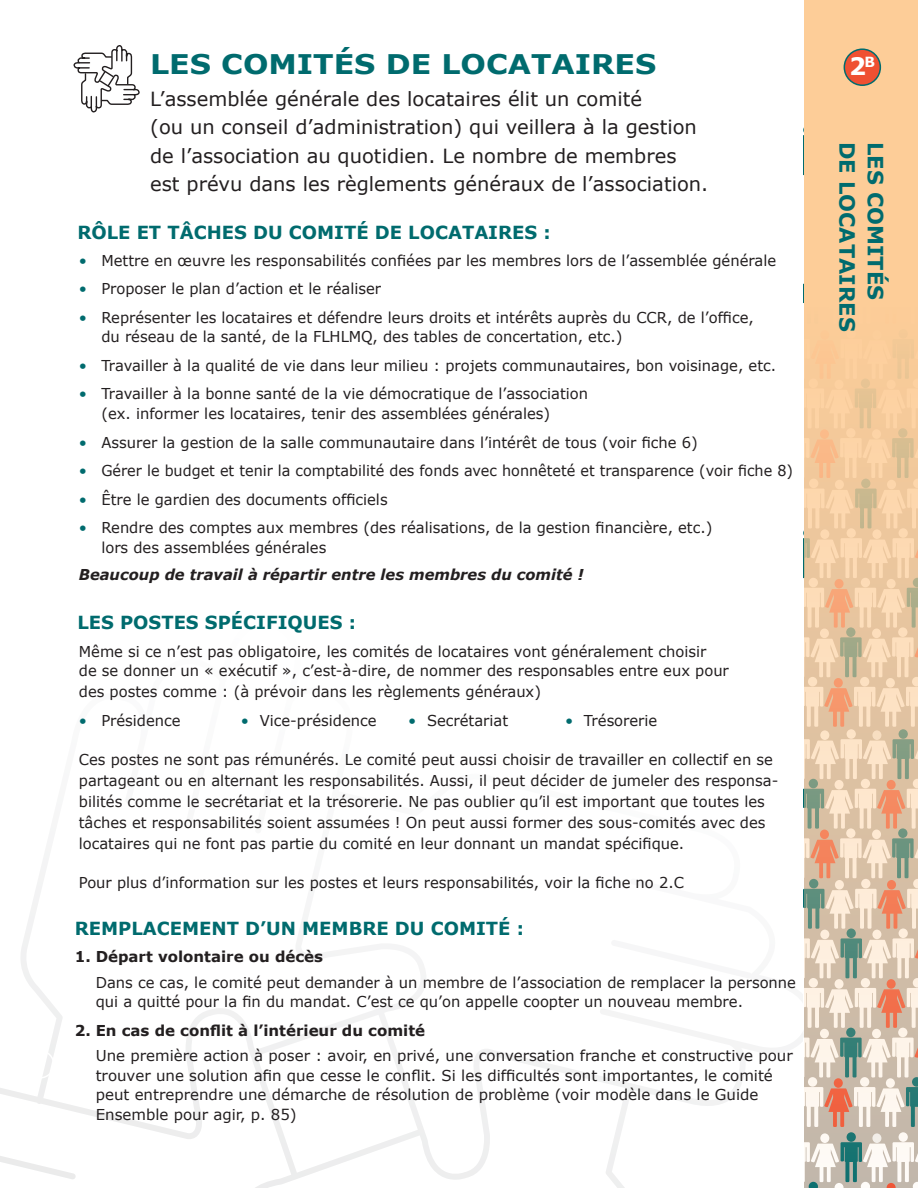
<style>
.page{position:relative;width:918px;height:1188px;background:#fff}
.page>*{position:absolute;margin:0;border:0;box-sizing:border-box;transform-origin:0 0}
.t1{font:700 27px "Verdana";color:#006b6e;scale:1.11 1}
.t2{font:700 24px "Verdana";color:#fff}
.t3{font:700 21px "Verdana";color:#006b6e}
.t4{font:19.5px "Verdana";color:#231f20}
.t5{font:700 18px "Verdana";color:#006b6e}
.t6{font:15px/21px "Verdana";color:#231f20}
.t7{font:15px "Verdana";color:#231f20;scale:.96 1}
.t8{font:700 15px "Verdana";color:#231f20}
.t9{font:italic 700 15px "Verdana";color:#231f20}
.s1{color:#006b6e}
</style>
<div class="page">
<svg style="left:0;top:851px;width:803px;height:336px"></svg>
<svg style="left:803px;top:25px;width:114px;height:1117px"></svg>
<div style="left:26px;top:125px;width:28px;height:28px;border:2px solid #fff;border-radius:50%"></div>
<div style="left:26px;top:587px;width:28px;height:28px;border:2px solid #fff;border-radius:50%"></div>
<div style="left:26px;top:1049px;width:28px;height:29px;border:2px solid #fff;border-radius:50%"></div>
<div style="left:844px;top:49px;width:36px;height:36px;background:#ef5032;border-radius:50%"></div>
<div style="left:843px;top:48px;width:37px;height:38px;border:2px solid #006b6e;border-radius:50%"></div>
<svg style="left:73px;top:45px;width:67px;height:68px"></svg>
<div style="left:804px;top:0;width:114px;height:25px;background:#fdcd98"></div>
<svg style="left:804px;top:1142px;width:114px;height:46px"></svg>
<p class="t1" style="left:150px;top:45px;width:457px">LES COMITÉS DE LOCATAIRES</p>
<p class="t4" style="left:150px;top:85px;width:493px">L’assemblée générale des locataires élit un comité</p>
<p class="t4" style="left:150px;top:114px;width:548px">(ou un conseil d’administration) qui veillera à la gestion</p>
<p class="t4" style="left:150px;top:142px;width:528px">de l’association au quotidien. Le nombre de membres</p>
<p class="t4" style="left:150px;top:171px;width:559px">est prévu dans les règlements généraux de l’association.</p>
<p class="t5" style="left:77px;top:219px;width:475px">RÔLE ET TÂCHES DU COMITÉ DE LOCATAIRES :</p>
<p class="t6" style="left:79px;top:250px;width:698px"><span class="s1">•</span> Mettre en œuvre les responsabilités confiées par les membres lors de l’assemblée générale</p>
<p class="t6" style="left:79px;top:278px;width:304px"><span class="s1">•</span> Proposer le plan d’action et le réaliser</p>
<p class="t6" style="left:79px;top:307px;width:676px"><span class="s1">•</span> Représenter les locataires et défendre leurs droits et intérêts auprès du CCR, de l’office,</p>
<p class="t6" style="left:101px;top:326px;width:522px">du réseau de la santé, de la FLHLMQ, des tables de concertation, etc.)</p>
<p class="t6" style="left:79px;top:355px;width:698px"><span class="s1">•</span> Travailler à la qualité de vie dans leur milieu : projets communautaires, bon voisinage, etc.</p>
<p class="t6" style="left:79px;top:383px;width:510px"><span class="s1">•</span> Travailler à la bonne santé de la vie démocratique de l’association</p>
<p class="t6" style="left:101px;top:403px;width:450px">(ex. informer les locataires, tenir des assemblées générales)</p>
<p class="t6" style="left:79px;top:431px;width:620px"><span class="s1">•</span> Assurer la gestion de la salle communautaire dans l’intérêt de tous (voir fiche 6)</p>
<p class="t7" style="left:79px;top:460px;width:745px"><span class="s1">•</span> Gérer le budget et tenir la comptabilité des fonds avec honnêteté et transparence (voir fiche 8)</p>
<p class="t6" style="left:79px;top:488px;width:310px"><span class="s1">•</span> Être le gardien des documents officiels</p>
<p class="t6" style="left:79px;top:517px;width:635px"><span class="s1">•</span> Rendre des comptes aux membres (des réalisations, de la gestion financière, etc.)</p>
<p class="t6" style="left:101px;top:536px;width:226px">lors des assemblées générales</p>
<p class="t9" style="left:79px;top:563px;width:506px">Beaucoup de travail à répartir entre les membres du comité !</p>
<p class="t5" style="left:77px;top:610px;width:280px">LES POSTES SPÉCIFIQUES :</p>
<p class="t6" style="left:79px;top:640px;width:629px">Même si ce n’est pas obligatoire, les comités de locataires vont généralement choisir</p>
<p class="t6" style="left:79px;top:660px;width:651px">de se donner un « exécutif », c’est-à-dire, de nommer des responsables entre eux pour</p>
<p class="t6" style="left:79px;top:681px;width:463px">des postes comme : (à prévoir dans les règlements généraux)</p>
<p class="t6" style="left:79px;top:709px;width:103px"><span class="s1">•</span> Présidence</p>
<p class="t6" style="left:241px;top:709px;width:137px"><span class="s1">•</span> Vice-présidence</p>
<p class="t6" style="left:408px;top:709px;width:101px"><span class="s1">•</span> Secrétariat</p>
<p class="t6" style="left:565px;top:709px;width:94px"><span class="s1">•</span> Trésorerie</p>
<p class="t6" style="left:79px;top:748px;width:698px">Ces postes ne sont pas rémunérés. Le comité peut aussi choisir de travailler en collectif en se partageant ou en alternant les responsabilités. Aussi, il peut décider de jumeler des responsa&shy;bilités comme le secrétariat et la trésorerie. Ne pas oublier qu’il est important que toutes les tâches et responsabilités soient assumées ! On peut aussi former des sous-comités avec des locataires qui ne font pas partie du comité en leur donnant un mandat spécifique.</p>
<p class="t6" style="left:79px;top:871px;width:606px">Pour plus d’information sur les postes et leurs responsabilités, voir la fiche no 2.C</p>
<p class="t5" style="left:75px;top:915px;width:450px">REMPLACEMENT D’UN MEMBRE DU COMITÉ :</p>
<p class="t8" style="left:75px;top:945px;width:250px">1. Départ volontaire ou décès</p>
<p class="t6" style="left:96px;top:972px;width:701px;line-height:19.5px">Dans ce cas, le comité peut demander à un membre de l’association de remplacer la personne qui a quitté pour la fin du mandat. C’est ce qu’on appelle coopter un nouveau membre.</p>
<p class="t8" style="left:75px;top:1019px;width:352px">2. En cas de conflit à l’intérieur du comité</p>
<p class="t6" style="left:96px;top:1044px;width:698px">Une première action à poser : avoir, en privé, une conversation franche et constructive pour</p>
<p class="t6" style="left:96px;top:1065px;width:678px;line-height:19.5px">trouver une solution afin que cesse le conflit. Si les difficultés sont importantes, le comité peut entreprendre une démarche de résolution de problème (voir modèle dans le Guide<br>Ensemble pour agir, p. 85)</p>
<p class="t2" style="left:848px;top:49px;width:27px">2<sup>B</sup></p>
<p class="t3" style="left:861px;top:142px;width:188px;rotate:90deg">de locataires</p>
<p class="t3" style="left:890px;top:142px;width:158px;rotate:90deg">Les comités</p>
</div>
